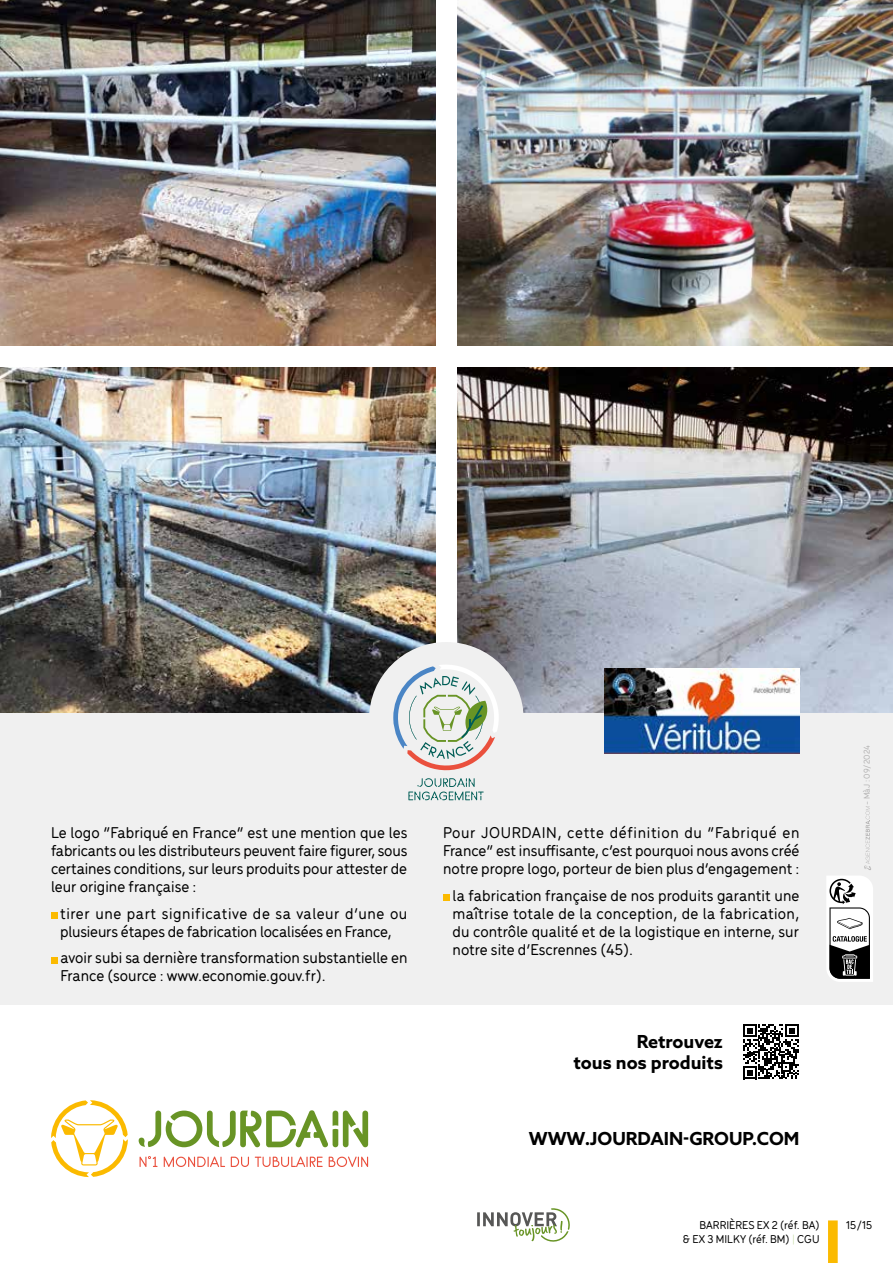
<style>
.page{position:relative;width:893px;height:1263px;background:#fff}
.page>*{position:absolute;margin:0;border:0;box-sizing:border-box;transform-origin:0 0}
.t1{font:700 18px/21.6px "Azo Sans";color:#000;text-align:right}
.t2{font:500 16.5px/18px "Menco";color:#000;text-align:justify}
.t3{font:500 12px/13.5px "Menco";color:#000;text-align:right}
.t4{font:500 9px "Menco";color:#b3b2b2}
.s1{font-weight:100;color:#79ac2c}
</style>
<div class="page">
<svg style="left:743px;top:1024px;width:55px;height:55px"></svg>
<svg style="left:140px;top:1156px;width:18px;height:11px"></svg>
<svg style="left:255px;top:1156px;width:68px;height:11px"></svg>
<svg style="left:329px;top:1156px;width:39px;height:11px"></svg>
<svg style="left:231px;top:1157px;width:18px;height:10px"></svg>
<svg style="left:164px;top:1156px;width:61px;height:11px"></svg>
<svg style="left:139px;top:1110px;width:229px;height:37px"></svg>
<svg style="left:51px;top:1100px;width:77px;height:77px"></svg>
<div style="left:828px;top:1220px;width:10px;height:43px;background:#fbba00"></div>
<svg style="left:477px;top:1208px;width:93px;height:34px"></svg>
<div style="left:0;top:712px;width:893px;height:293px;background:#f0f0f0"></div>
<img style="left:0;top:367px;width:436px;height:345px">
<img style="left:457px;top:367px;width:436px;height:345px">
<img style="left:0;top:0;width:436px;height:345px">
<img style="left:457px;top:0;width:436px;height:345px">
<div style="left:369px;top:642px;width:155px;height:155px;background:#f0f0f0;border-radius:50%"></div>
<img style="left:604px;top:669px;width:195px;height:84px">
<div style="left:51px;top:912px;width:6px;height:7px;background:#fbba00"></div>
<svg style="left:51px;top:957px;width:6px;height:6px"></svg>
<div style="left:443px;top:894px;width:6px;height:7px;background:#fbba00"></div>
<svg style="left:393px;top:664px;width:111px;height:136px"></svg>
<svg style="left:827px;top:806px;width:46px;height:176px"></svg>
<p class="t2" style="left:51px;top:823px;width:358px">Le logo “Fabriqué en France” est une mention que les fabricants ou les distributeurs peuvent faire figurer, sous certaines conditions, sur leurs produits pour attester de leur origine française :</p>
<p class="t2" style="left:60px;top:903px;width:349px">tirer une part significative de sa valeur d’une ou plusieurs étapes de fabrication localisées en France,</p>
<p class="t2" style="left:61px;top:948px;width:348px">avoir subi sa dernière transformation substantielle en<br>France (source : www.economie.gouv.fr).</p>
<p class="t2" style="left:443px;top:823px;width:358px">Pour JOURDAIN, cette définition du “Fabriqué en France” est insuffisante, c’est pourquoi nous avons créé notre propre logo, porteur de bien plus d’engagement :</p>
<p class="t2" style="left:453px;top:885px;width:348px">la fabrication française de nos produits garantit une maîtrise totale de la conception, de la fabrication, du contrôle qualité et de la logistique en interne, sur notre site d’Escrennes (45).</p>
<p class="t4" style="left:860px;top:805px;width:61px;rotate:-90deg">- MàJ : 09/2024</p>
<p class="t1" style="left:574px;top:1030px;width:151px">Retrouvez<br>tous nos produits</p>
<p class="t1" style="left:529px;top:1128px;width:272px">WWW.JOURDAIN-GROUP.COM</p>
<p class="t3" style="left:683px;top:1218px;width:138px">BARRIÈRES EX 2 (réf. BA)<br>&amp; EX 3 MILKY (réf. BM) <span class="s1">|</span> CGU</p>
<p class="t3" style="left:846px;top:1218px;width:28px">15/15</p>
</div>
